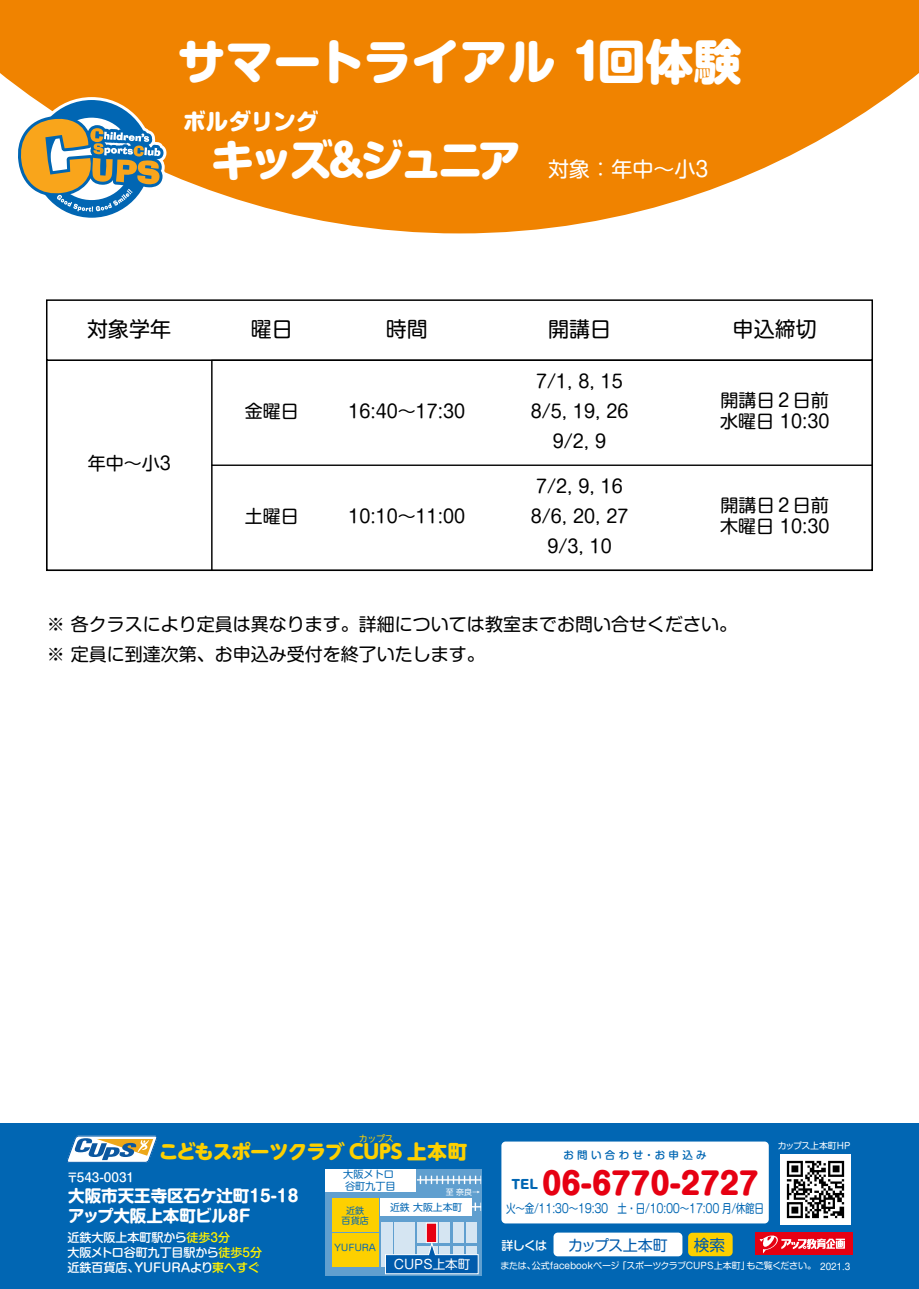
<style>
.page{position:relative;width:919px;height:1289px;background:#fff}
.page>*{position:absolute;margin:0;border:0;box-sizing:border-box;transform-origin:0 0}
.t1{font:800 48px "Shin M Go Pro";color:#fff}
.t2{font:800 43.5px "Shin M Go Pro";letter-spacing:-.1em;color:#fff}
.t3{font:800 30px "Shin M Go Pro";color:#e60012}
.t4{font:800 22.5px "Shin M Go Pro";color:#fff}
.t5{font:21px "Shin M Go Pro";color:#000}
.t6{font:800 19.5px "UD Shin M Go Pro";letter-spacing:-.04em;color:#fdd000}
.t7{font:18px/30px "Shin M Go Pro";color:#000}
.t8{font:700 16.5px/19.8px "Shin M Go Pro";color:#fff}
.t9{font:15.6px "Shin M Go Pro";color:#005bac}
.t10{font:15px "Shin M Go Pro";letter-spacing:-.04em;color:#005bac}
.t11{font:12.6px "Shin M Go Pro";color:#fff}
.t12{font:800 12.3px "Shin M Go Pro";color:#0166b3}
.t13{font:12.15px "G Shin M Go Pro";letter-spacing:-.03em;color:#0166b3;scale:.78 1}
.t14{font:500 12px/15px "Shin M Go Pro";color:#fff}
.t15{font:500 10.5px "Shin M Go Pro";letter-spacing:.32em;color:#0166b3}
.t16{font:10.2px/11.6px "Shin M Go Pro";color:#0166b3}
.t17{font:9.9px "Shin M Go Pro";color:#0166b3}
.t18{font:9px "Shin M Go Pro";color:#fff}
.t19{font:9px "Shin M Go Pro";letter-spacing:-.215em;color:#0166b3}
.t20{font:9px "UD Shin M Go Pro";color:#fdd000}
.t21{font:8.85px "Shin M Go Pro";letter-spacing:-.015em;color:#fff}
.t22{font:7.95px "Shin M Go Pro";color:#fff}
.s1{font-weight:400;font-size:21px}
.s2{color:#fff100}
</style>
<div class="page">
<div style="left:46px;top:359px;width:826px;height:212px;background:#fff;border:2px solid #000"></div>
<div style="left:46px;top:360px;width:166px;height:210px;border:1px solid #000"></div>
<div style="left:46px;top:299px;width:826px;height:62px;background:#fff;border:2px solid #000"></div>
<svg style="left:0;top:0;width:918px;height:233px;fill:#f08300"></svg>
<svg style="left:14px;top:97px;width:153px;height:124px"></svg>
<div style="left:211px;top:360px;width:661px;height:105px;border:1px solid #000"></div>
<div style="left:211px;top:465px;width:661px;height:105px;border:1px solid #000"></div>
<div style="left:0;top:1123px;width:918px;height:165px;background:#0166b3"></div>
<div style="left:501px;top:1141px;width:267px;height:82px;background:#fff;border-radius:4px"></div>
<img style="left:780px;top:1154px;width:70px;height:70px">
<svg style="left:325px;top:1169px;width:157px;height:106px;background:#70a7cb"></svg>
<svg style="left:471px;top:1202px;width:10px;height:8px"></svg>
<svg style="left:415px;top:1175px;width:66px;height:8px"></svg>
<div style="left:332px;top:1198px;width:46px;height:33px;background:#fdd000"></div>
<div style="left:380px;top:1198px;width:91px;height:17px;background:#fff"></div>
<div style="left:332px;top:1232px;width:46px;height:34px;background:#fdd000"></div>
<div style="left:381px;top:1222px;width:11px;height:44px;background:#d5e5f2"></div>
<div style="left:394px;top:1222px;width:21px;height:44px;background:#d5e5f2"></div>
<div style="left:417px;top:1222px;width:20px;height:20px;background:#d5e5f2"></div>
<div style="left:439px;top:1222px;width:11px;height:20px;background:#d5e5f2"></div>
<div style="left:453px;top:1222px;width:10px;height:20px;background:#d5e5f2"></div>
<div style="left:466px;top:1222px;width:11px;height:20px;background:#d5e5f2"></div>
<div style="left:426px;top:1222px;width:11px;height:20px;background:#e60012;border:1px solid #fff"></div>
<svg style="left:385px;top:1241px;width:93px;height:33px"></svg>
<div style="left:325px;top:1168px;width:90px;height:23px;background:#fff"></div>
<div style="left:553px;top:1232px;width:129px;height:24px;background:#fff;border-radius:4px"></div>
<div style="left:688px;top:1232px;width:44px;height:24px;background:#fdd000;border-radius:4px"></div>
<div style="left:755px;top:1232px;width:97px;height:23px;background:#e60012"></div>
<svg style="left:759px;top:1235px;width:86px;height:18px"></svg>
<svg style="left:67px;top:1135px;width:90px;height:27px;background:#9db3ba"></svg>
<h1 class="t1" style="left:177px;top:22px;width:565px">サマートライアル 1回体験</h1>
<p class="t4" style="left:183px;top:103px;width:137px">ボルダリング</p>
<h2 class="t2" style="left:211px;top:125px;width:499px">キッズ&amp;ジュニア <span class="s1">対象：年中～小3</span></h2>
<p class="t5" style="left:87px;top:312px;width:85px">対象学年</p>
<p class="t5" style="left:251px;top:312px;width:43px">曜日</p>
<p class="t5" style="left:386px;top:312px;width:43px">時間</p>
<p class="t5" style="left:548px;top:312px;width:64px">開講日</p>
<p class="t5" style="left:732px;top:312px;width:85px">申込締切</p>
<p class="t7" style="left:88px;top:446px;width:84px">年中～小3</p>
<p class="t7" style="left:245px;top:393px;width:55px">金曜日</p>
<p class="t7" style="left:348px;top:393px;width:118px">16:40～17:30</p>
<p class="t7" style="left:245px;top:498px;width:55px">土曜日</p>
<p class="t7" style="left:348px;top:498px;width:118px">10:10～11:00</p>
<p class="t7" style="left:530px;top:363px;width:99px;text-align:center">7/1, 8, 15<br>8/5, 19, 26<br>9/2, 9</p>
<p class="t7" style="left:530px;top:468px;width:99px;text-align:center">7/2, 9, 16<br>8/6, 20, 27<br>9/3, 10</p>
<p class="t7" style="left:720px;top:387px;width:111px;line-height:21.6px">開講日２日前水曜日 10:30</p>
<p class="t7" style="left:720px;top:492px;width:111px;line-height:21.6px">開講日２日前木曜日 10:30</p>
<p class="t7" style="left:47px;top:607px;width:691px">※ 各クラスにより定員は異なります。詳細については教室までお問い合せください。※ 定員に到達次第、お申込み受付を終了いたします。</p>
<p class="t20" style="left:359px;top:1130px;width:36px">カップス</p>
<p class="t6" style="left:159px;top:1135px;width:310px">こどもスポーツクラブ CUPS 上本町</p>
<p class="t15" style="left:563px;top:1146px;width:145px">お問い合わせ・お申込み</p>
<p class="t21" style="left:778px;top:1138px;width:74px">カップス上本町HP</p>
<p class="t14" style="left:66px;top:1168px;width:69px">〒543-0031</p>
<p class="t8" style="left:68px;top:1183px;width:232px">大阪市天王寺区石ケ辻町15-18アップ大阪上本町ビル8F</p>
<p class="t14" style="left:67px;top:1228px;width:208px">近鉄大阪上本町駅から<span class="s2">徒歩3分<br></span>大阪メトロ谷町九丁目駅から<span class="s2">徒歩5分　</span>近鉄百貨店、YUFURAより<span class="s2">東へすぐ</span></p>
<p class="t16" style="left:343px;top:1167px;width:54px">大阪メトロ谷町九丁目</p>
<p class="t22" style="left:445px;top:1185px;width:36px">至 奈良→</p>
<p class="t19" style="left:346px;top:1203px;width:20px">近鉄</p>
<p class="t17" style="left:390px;top:1199px;width:74px">近鉄 大阪上本町</p>
<p class="t19" style="left:341px;top:1213px;width:29px">百貨店</p>
<p class="t19" style="left:333px;top:1240px;width:45px">ＹＵＦＵＲＡ</p>
<p class="t11" style="left:393px;top:1254px;width:78px">CUPS上本町</p>
<p class="t12" style="left:511px;top:1174px;width:28px">TEL</p>
<h3 class="t3" style="left:542px;top:1159px;width:218px">06-6770-2727</h3>
<p class="t13" style="left:506px;top:1198px;width:332px">火～金/11:30～19:30　土・日/10:00～17:00 月/休館日</p>
<p class="t14" style="left:501px;top:1236px;width:47px">詳しくは</p>
<p class="t10" style="left:568px;top:1232px;width:101px">カップス上本町</p>
<p class="t9" style="left:694px;top:1232px;width:33px">検索</p>
<p class="t18" style="left:500px;top:1258px;width:351px">または、公式facebookページ「スポーツクラブCUPS上本町」もご覧ください。 2021.3</p>
</div>
